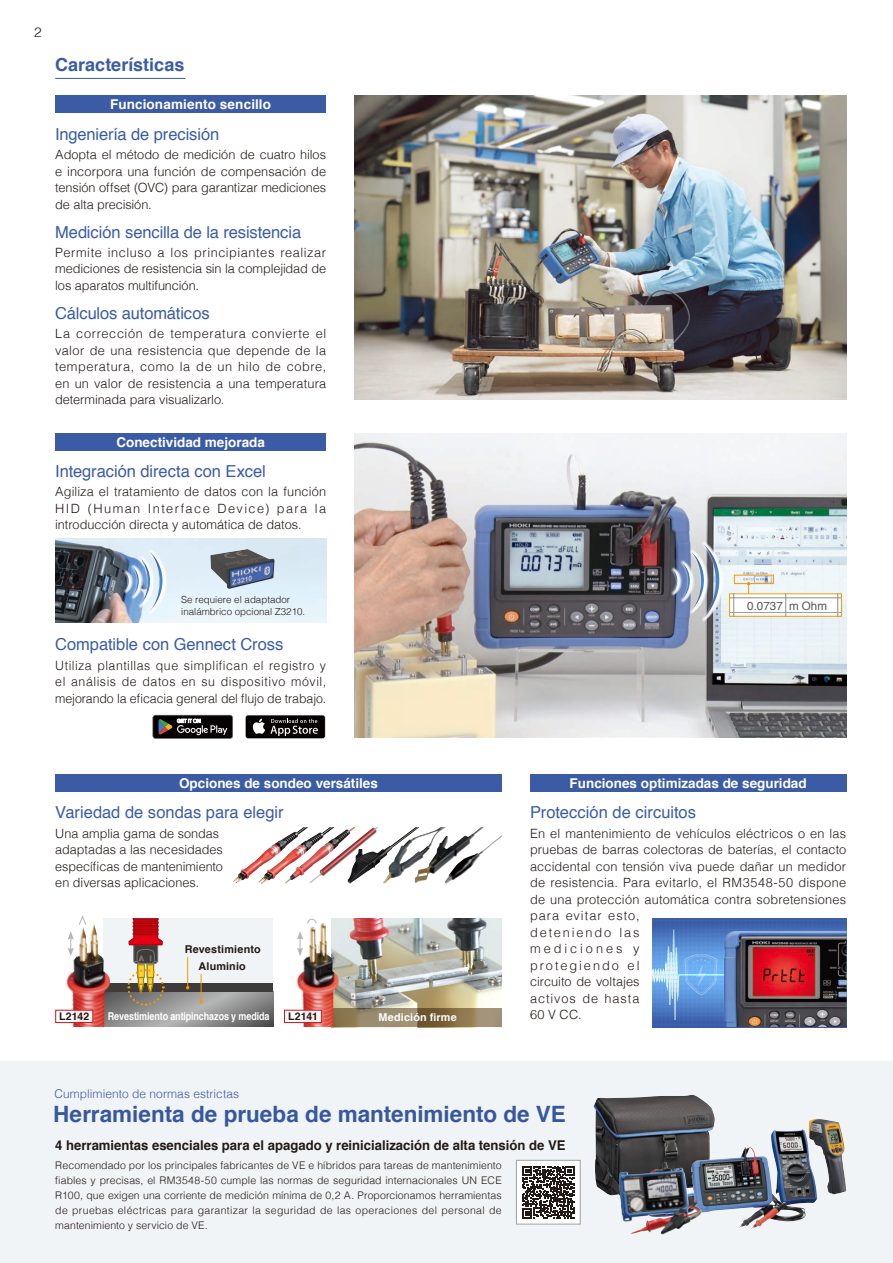
<style>
.page{position:relative;width:893px;height:1263px;background:#fff}
.page>*{position:absolute;margin:0;border:0;box-sizing:border-box;transform-origin:0 0}
.t1{font:700 22.5px "Helvetica";color:#3b5ca4}
.t2{font:700 18px "Helvetica";color:#3b5ca4}
.t3{font:16.5px "Helvetica";letter-spacing:-.005em;color:#3b5ca4}
.t4{font:700 13.5px "Helvetica";color:#fff}
.t5{font:700 13.5px "Helvetica";color:#231916}
.t6{font:300 13.5px "Helvetica";color:#231916}
.t7{font:300 12.75px/16.5px "Helvetica";letter-spacing:.005em;color:#231916;text-align:justify}
.t8{font:300 12px "Helvetica";letter-spacing:.005em;color:#3b5ca4}
.t9{font:11.55px "Helvetica";color:#595857}
.t10{font:700 10.8px "Helvetica";letter-spacing:-.005em;color:#fff;scale:.83 1}
.t11{font:700 10.8px/17px "Helvetica";letter-spacing:.015em;color:#231916;text-align:center}
.t12{font:700 10.8px "Helvetica";letter-spacing:.015em;color:#fff}
.t13{font:300 10.5px/15px "Helvetica";letter-spacing:.025em;color:#231916;text-align:justify}
.t14{font:700 10.5px "Helvetica";letter-spacing:.01em;color:#231916}
.t15{font:300 9.75px/12px "Helvetica";color:#231916}
</style>
<div class="page">
<img style="left:354px;top:96px;width:492px;height:304px">
<div style="left:0;top:1061px;width:893px;height:202px;background:#f1f4f6"></div>
<hr style="left:55px;top:78px;width:130px;height:1px;background:#3b5ca4">
<div style="left:55px;top:96px;width:271px;height:17px;background:#3b5ca4"></div>
<img style="left:809px;top:1119px;width:37px;height:75px">
<img style="left:593px;top:1095px;width:122px;height:122px">
<img style="left:771px;top:1129px;width:46px;height:77px">
<img style="left:691px;top:1147px;width:74px;height:81px">
<img style="left:619px;top:1162px;width:55px;height:72px">
<div style="left:55px;top:433px;width:271px;height:17px;background:#3b5ca4"></div>
<div style="left:245px;top:715px;width:80px;height:24px;background:#747374;border-radius:3px"></div>
<div style="left:246px;top:715px;width:79px;height:23px;background:#060101;border-radius:2px"></div>
<svg style="left:252px;top:719px;width:66px;height:17px"></svg>
<svg style="left:152px;top:714px;width:78px;height:23px"></svg>
<svg style="left:153px;top:715px;width:80px;height:24px;background:#363130"></svg>
<img style="left:55px;top:539px;width:271px;height:84px">
<img style="left:210px;top:549px;width:46px;height:40px">
<svg style="left:110px;top:546px;width:74px;height:71px;background:#b7c7d7"></svg>
<img style="left:354px;top:433px;width:492px;height:304px">
<svg style="left:655px;top:538px;width:186px;height:86px"></svg>
<div style="left:55px;top:774px;width:447px;height:17px;background:#3b5ca4"></div>
<div style="left:530px;top:774px;width:316px;height:17px;background:#3b5ca4"></div>
<img style="left:233px;top:857px;width:26px;height:26px">
<img style="left:379px;top:849px;width:4px;height:14px">
<img style="left:259px;top:827px;width:51px;height:57px">
<img style="left:440px;top:827px;width:41px;height:56px">
<img style="left:445px;top:835px;width:57px;height:49px">
<img style="left:383px;top:827px;width:57px;height:57px">
<img style="left:310px;top:827px;width:69px;height:56px">
<div style="left:103px;top:918px;width:170px;height:109px;background:#f1f4f6"></div>
<svg style="left:110px;top:992px;width:163px;height:35px;background:#929292"></svg>
<div style="left:103px;top:984px;width:170px;height:8px;background:#3f3b3a"></div>
<hr style="left:187px;top:957px;width:1px;height:31px;background:#f39800">
<svg style="left:199px;top:974px;width:4px;height:29px"></svg>
<svg style="left:126px;top:918px;width:39px;height:89px"></svg>
<img style="left:65px;top:923px;width:45px;height:104px">
<svg style="left:68px;top:915px;width:19px;height:41px"></svg>
<svg style="left:65px;top:1012px;width:26px;height:9px"></svg>
<div style="left:55px;top:1010px;width:38px;height:13px;border:1px solid #d1131c"></div>
<img style="left:332px;top:918px;width:170px;height:91px">
<svg style="left:339px;top:1009px;width:163px;height:18px;background:#907e5c"></svg>
<img style="left:296px;top:923px;width:43px;height:104px">
<svg style="left:307px;top:918px;width:10px;height:6px"></svg>
<svg style="left:297px;top:931px;width:6px;height:25px"></svg>
<svg style="left:296px;top:1012px;width:24px;height:9px"></svg>
<div style="left:284px;top:1010px;width:38px;height:13px;border:1px solid #d1131c"></div>
<div style="left:516px;top:1160px;width:64px;height:64px;background:#fff"></div>
<svg style="left:522px;top:1166px;width:52px;height:52px"></svg>
<div style="left:516px;top:1160px;width:64px;height:64px;border:1px solid #a0a0a1"></div>
<svg style="left:652px;top:918px;width:195px;height:109px;background:#676388"></svg>
<p class="t6" style="left:34px;top:21px;width:9px">2</p>
<h2 class="t2" style="left:55px;top:51px;width:131px">Características</h2>
<p class="t4" style="left:110px;top:93px;width:162px">Funcionamiento sencillo</p>
<p class="t3" style="left:55px;top:121px;width:166px">Ingeniería de precisión</p>
<p class="t7" style="left:55px;top:145px;width:272px">Adopta el método de medición de cuatro hilos e incorpora una función de compensación de tensión offset (OVC) para garantizar mediciones de alta precisión.</p>
<p class="t3" style="left:55px;top:219px;width:248px">Medición sencilla de la resistencia</p>
<p class="t7" style="left:55px;top:243px;width:272px">Permite incluso a los principiantes realizar mediciones de resistencia sin la complejidad de los aparatos multifunción.</p>
<p class="t3" style="left:55px;top:301px;width:156px">Cálculos automáticos</p>
<p class="t7" style="left:55px;top:325px;width:272px">La corrección de temperatura convierte el valor de una resistencia que depende de la temperatura, como la de un hilo de cobre, en un valor de resistencia a una temperatura determinada para visualizarlo.</p>
<p class="t4" style="left:116px;top:431px;width:150px">Conectividad mejorada</p>
<p class="t3" style="left:55px;top:459px;width:212px">Integración directa con Excel</p>
<p class="t7" style="left:55px;top:483px;width:272px">Agiliza el tratamiento de datos con la función HID (Human Interface Device) para la introducción directa y automática de datos.</p>
<p class="t15" style="left:181px;top:593px;width:126px">Se requiere el adaptador inalámbrico opcional Z3210.</p>
<p class="t9" style="left:747px;top:597px;width:81px">0.0737 m Ohm</p>
<p class="t3" style="left:55px;top:632px;width:230px">Compatible con Gennect Cross</p>
<p class="t7" style="left:55px;top:656px;width:272px">Utiliza plantillas que simplifican el registro y el análisis de datos en su dispositivo móvil, mejorando la eficacia general del flujo de trabajo.</p>
<p class="t4" style="left:179px;top:772px;width:200px">Opciones de sondeo versátiles</p>
<p class="t3" style="left:55px;top:800px;width:230px">Variedad de sondas para elegir</p>
<p class="t7" style="left:55px;top:824px;width:169px;text-align:left">Una amplia gama de sondas adaptadas a las necesidades específicas de mantenimiento en diversas aplicaciones.</p>
<p class="t11" style="left:185px;top:941px;width:78px">Revestimiento<br>Aluminio</p>
<p class="t14" style="left:59px;top:1008px;width:32px">L2142</p>
<p class="t10" style="left:108px;top:1008px;width:196px">Revestimiento antipinchazos y medida</p>
<p class="t14" style="left:288px;top:1008px;width:31px">L2141</p>
<p class="t12" style="left:378px;top:1008px;width:80px">Medición firme</p>
<p class="t8" style="left:54px;top:1083px;width:186px">Cumplimiento de normas estrictas</p>
<p class="t4" style="left:570px;top:772px;width:239px">Funciones optimizadas de seguridad</p>
<p class="t3" style="left:530px;top:800px;width:167px">Protección de circuitos</p>
<p class="t7" style="left:530px;top:824px;width:318px;text-align:left">En el mantenimiento de vehículos eléctricos o en las pruebas de barras colectoras de baterías, el contacto accidental con tensión viva puede dañar un medidor de resistencia. Para evitarlo, el RM3548-50 dispone de una protección automática contra sobretensiones para evitar esto,<br>deteniendo las<br>mediciones y<br>protegiendo el<br>circuito de voltajes<br>activos de hasta<br>60 V CC.</p>
<h1 class="t1" style="left:53px;top:1096px;width:514px">Herramienta de prueba de mantenimiento de VE</h1>
<p class="t5" style="left:55px;top:1135px;width:512px">4 herramientas esenciales para el apagado y reinicialización de alta tensión de VE</p>
<p class="t13" style="left:55px;top:1156px;width:448px">Recomendado por los principales fabricantes de VE e híbridos para tareas de mantenimiento fiables y precisas, el RM3548-50 cumple las normas de seguridad internacionales UN ECE R100, que exigen una corriente de medición mínima de 0,2 A. Proporcionamos herramientas de pruebas eléctricas para garantizar la seguridad de las operaciones del personal de mantenimiento y servicio de VE.</p>
</div>
